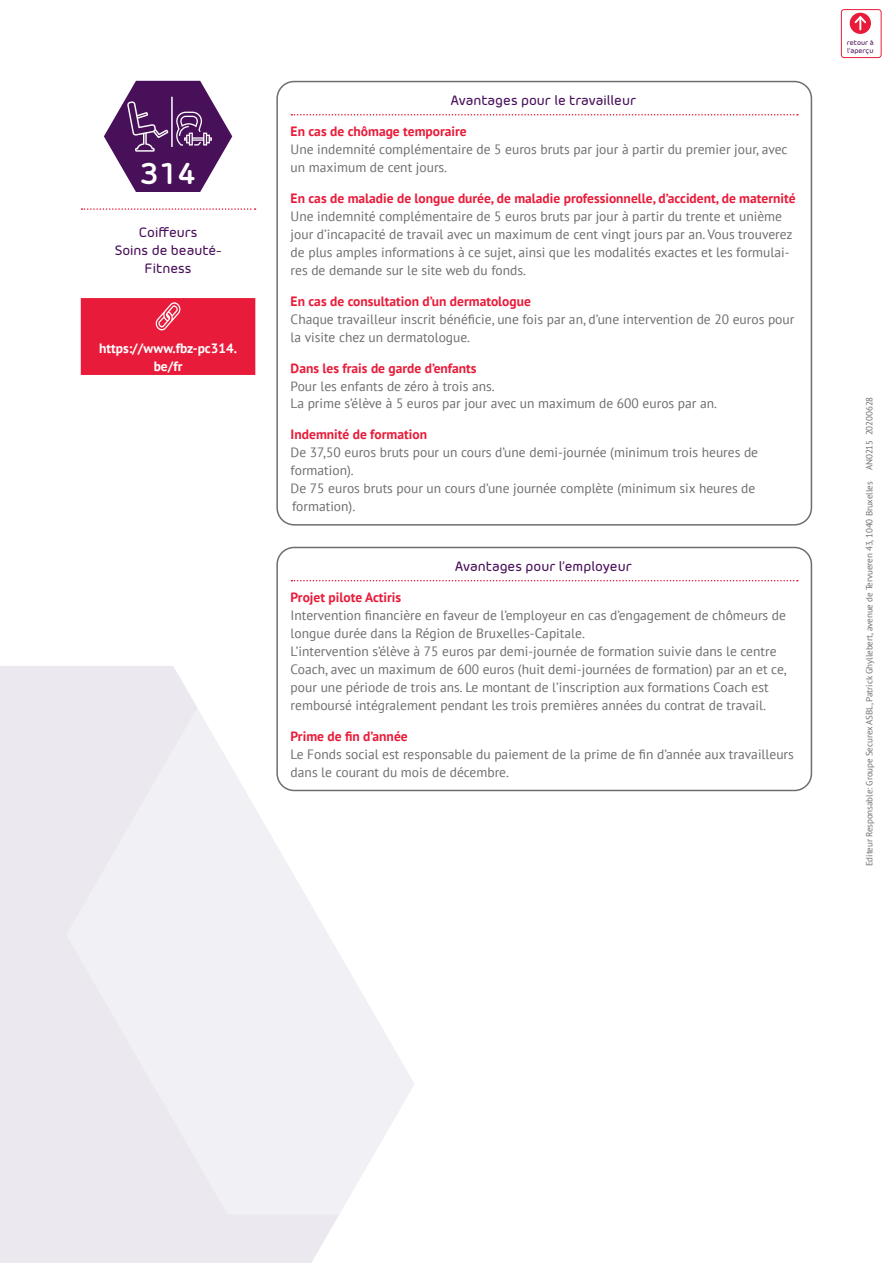
<style>
.page{position:relative;width:893px;height:1263px;background:#fff}
.page>*{position:absolute;margin:0;border:0;box-sizing:border-box;transform-origin:0 0}
.t1{font:700 30px "Morebi Rounded";color:#fff}
.t2{font:13.5px/18px "PT Sans";color:#6d6e71}
.t3{font:700 13.5px "PT Sans";color:#e81c3a}
.t4{font:500 13.5px/18px "Morebi Rounded";color:#49105a;text-align:center}
.t5{font:700 13.5px/18px "PT Sans";color:#fff;text-align:center}
.t6{font:9px "PT Sans";letter-spacing:-.01em;color:#6d6e71}
.t7{font:500 6.9px/8.2px "Morebi Rounded";color:#49105a}
</style>
<div class="page">
<div style="left:0;top:666px;width:339px;height:597px;background:#ebe8ef"></div>
<svg style="left:66px;top:666px;width:647px;height:549px"></svg>
<div style="left:850px;top:13px;width:21px;height:21px;background:#e81c3a;border-radius:50%"></div>
<svg style="left:853px;top:14px;width:15px;height:15px"></svg>
<div style="left:841px;top:9px;width:40px;height:49px;border:1px solid #e81c3a;border-radius:3px"></div>
<svg style="left:82px;top:208px;width:174px;height:2px"></svg>
<svg style="left:104px;top:81px;width:128px;height:111px"></svg>
<hr style="left:171px;top:97px;width:2px;height:50px;background:#fff">
<div style="left:81px;top:298px;width:174px;height:77px;background:#e81c3a"></div>
<svg style="left:291px;top:580px;width:507px;height:1px"></svg>
<div style="left:276px;top:547px;width:536px;height:244px;border:2px solid #6d6e71;border-radius:17px"></div>
<svg style="left:291px;top:114px;width:507px;height:1px"></svg>
<div style="left:276px;top:81px;width:536px;height:445px;border:2px solid #6d6e71;border-radius:17px"></div>
<h1 class="t1" style="left:140px;top:151px;width:58px">314</h1>
<p class="t4" style="left:115px;top:222px;width:108px">Coiffeurs<br>Soins de beauté-<br>Fitness</p>
<p class="t5" style="left:99px;top:339px;width:140px">https://www.fbz-pc314. be/fr</p>
<p class="t4" style="left:451px;top:91px;width:187px">Avantages pour le travailleur</p>
<p class="t3" style="left:291px;top:123px;width:178px">En cas de chômage temporaire</p>
<p class="t2" style="left:291px;top:140px;width:498px">Une indemnité complémentaire de 5 euros bruts par jour à partir du premier jour, avec un maximum de cent jours.</p>
<p class="t3" style="left:291px;top:189px;width:506px">En cas de maladie de longue durée, de maladie professionnelle, d’accident, de maternité</p>
<p class="t2" style="left:291px;top:207px;width:503px">Une indemnité complémentaire de 5 euros bruts par jour à partir du trente et unième jour d’incapacité de travail avec un maximum de cent vingt jours par an. Vous trouverez de plus amples informations à ce sujet, ainsi que les modalités exactes et les formulai&shy;res de demande sur le site web du fonds.</p>
<p class="t3" style="left:291px;top:292px;width:242px">En cas de consultation d’un dermatologue</p>
<p class="t2" style="left:291px;top:310px;width:505px">Chaque travailleur inscrit bénéficie, une fois par an, d’une intervention de 20 euros pour la visite chez un dermatologue.</p>
<p class="t3" style="left:291px;top:359px;width:188px">Dans les frais de garde d’enfants</p>
<p class="t2" style="left:291px;top:376px;width:428px">Pour les enfants de zéro à trois ans.<br>La prime s’élève à 5 euros par jour avec un maximum de 600 euros par an.</p>
<p class="t3" style="left:291px;top:426px;width:138px">Indemnité de formation</p>
<p class="t2" style="left:291px;top:443px;width:469px">De 37,50 euros bruts pour un cours d’une demi-journée (minimum trois heures de formation).<br>De 75 euros bruts pour un cours d’une journée complète (minimum six heures de formation).</p>
<p class="t4" style="left:455px;top:557px;width:178px">Avantages pour l’employeur</p>
<p class="t3" style="left:291px;top:588px;width:112px">Projet pilote Actiris</p>
<p class="t2" style="left:291px;top:606px;width:498px">Intervention financière en faveur de l’employeur en cas d’engagement de chômeurs de longue durée dans la Région de Bruxelles-Capitale.<br>L’intervention s’élève à 75 euros par demi-journée de formation suivie dans le centre Coach, avec un maximum de 600 euros (huit demi-journées de formation) par an et ce, pour une période de trois ans. Le montant de l’inscription aux formations Coach est remboursé intégralement pendant les trois premières années du contrat de travail.</p>
<p class="t3" style="left:291px;top:727px;width:118px">Prime de fin d’année</p>
<p class="t2" style="left:291px;top:745px;width:505px">Le Fonds social est responsable du paiement de la prime de fin d’année aux travailleurs dans le courant du mois de décembre.</p>
<p class="t7" style="left:847px;top:38px;width:29px">retour à l’aperçu</p>
<p class="t6" style="left:863px;top:866px;width:471px;rotate:-90deg">Editeur Responsable: Groupe Securex ASBL, Patrick Ghyllebert, avenue de Tervueren 43, 1040 Bruxelles AN0215 20200628</p>
</div>
